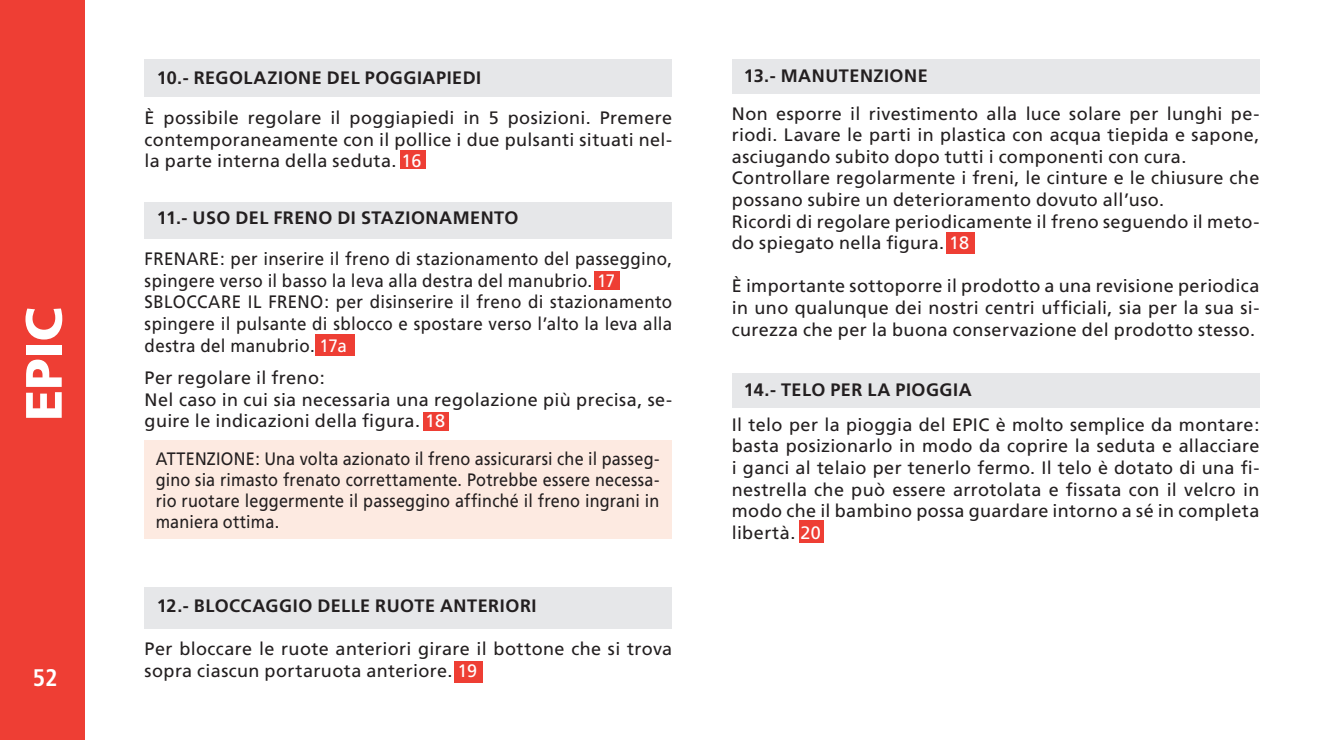
<style>
.page{position:relative;width:1319px;height:740px;background:#fff}
.page>*{position:absolute;margin:0;border:0;box-sizing:border-box;transform-origin:0 0}
.t1{font:900 51px "Frutiger LT";color:#fff}
.t2{font:700 condensed 24px "Frutiger LT";color:#fff}
.t3{font:18px/21.6px "Frutiger CE";letter-spacing:.02em;color:#231f20}
.t4{font:18px/21.6px "Frutiger CE";letter-spacing:.02em;color:#231f20;scale:.94 1}
.t5{font:18px/21px "Frutiger CE";letter-spacing:.02em;color:#231f20;text-align:justify;scale:.9 1}
.t6{font:700 18px "Frutiger LT";letter-spacing:.03em;color:#231f20}
.s1{color:#fff}
</style>
<div class="page">
<div style="left:0;top:0;width:85px;height:740px;background:#ee3e34"></div>
<div style="left:946px;top:232px;width:29px;height:21px;background:#ee3e34"></div>
<div style="left:315px;top:334px;width:40px;height:22px;background:#ee3e34"></div>
<div style="left:594px;top:271px;width:25px;height:18px;background:#ee3e34"></div>
<div style="left:423px;top:412px;width:26px;height:18px;background:#ee3e34"></div>
<div style="left:145px;top:202px;width:527px;height:36px;background:#e6e7e9"></div>
<div style="left:453px;top:661px;width:29px;height:21px;background:#ee3e34"></div>
<div style="left:145px;top:587px;width:527px;height:41px;background:#e6e7e9"></div>
<div style="left:731px;top:60px;width:528px;height:34px;background:#e6e7e9"></div>
<div style="left:798px;top:520px;width:25px;height:23px;background:#ee3e34"></div>
<div style="left:731px;top:374px;width:528px;height:34px;background:#e6e7e9"></div>
<div style="left:145px;top:440px;width:527px;height:98px;background:#fdeae1"></div>
<div style="left:400px;top:151px;width:26px;height:18px;background:#ee3e34"></div>
<div style="left:145px;top:60px;width:527px;height:37px;background:#e6e7e9"></div>
<h1 class="t1" style="left:13px;top:421px;width:115px;rotate:-90deg">EPIC</h1>
<h2 class="t2" style="left:33px;top:663px;width:26px">52</h2>
<p class="t6" style="left:157px;top:67px;width:326px">10.- REGOLAZIONE DEL POGGIAPIEDI</p>
<p class="t3" style="left:145px;top:107px;width:529px;text-align:justify">È possibile regolare il poggiapiedi in 5 posizioni. Premere contemporaneamente con il pollice i due pulsanti situati nel&shy;la parte interna della seduta. <span class="s1">16</span></p>
<p class="t6" style="left:157px;top:207px;width:363px">11.- USO DEL FRENO DI STAZIONAMENTO</p>
<p class="t4" style="left:145px;top:248px;width:562px">FRENARE: per inserire il freno di stazionamento del passeggino, spingere verso il basso la leva alla destra del manubrio. <span class="s1">17</span></p>
<p class="t4" style="left:145px;top:291px;width:562px;text-align:justify">SBLOCCARE IL FRENO: per disinserire il freno di stazionamento spingere il pulsante di sblocco e spostare verso l’alto la leva alla destra del manubrio. <span class="s1">17a</span></p>
<p class="t3" style="left:145px;top:367px;width:182px">Per regolare il freno:</p>
<p class="t3" style="left:145px;top:388px;width:529px">Nel caso in cui sia necessaria una regolazione più precisa, se&shy;guire le indicazioni della figura. <span class="s1">18</span></p>
<p class="t5" style="left:156px;top:448px;width:561px">ATTENZIONE: Una volta azionato il freno assicurarsi che il passeg&shy;gino sia rimasto frenato correttamente. Potrebbe essere necessa&shy;rio ruotare leggermente il passeggino affinché il freno ingrani in maniera ottima.</p>
<p class="t6" style="left:157px;top:595px;width:381px">12.- BLOCCAGGIO DELLE RUOTE ANTERIORI</p>
<p class="t3" style="left:145px;top:638px;width:529px">Per bloccare le ruote anteriori girare il bottone che si trova sopra ciascun portaruota anteriore. <span class="s1">19</span></p>
<p class="t6" style="left:743px;top:65px;width:185px">13.- MANUTENZIONE</p>
<p class="t3" style="left:731px;top:102px;width:529px;text-align:justify">Non esporre il rivestimento alla luce solare per lunghi pe&shy;riodi. Lavare le parti in plastica con acqua tiepida e sapone, asciugando subito dopo tutti i componenti con cura.</p>
<p class="t3" style="left:731px;top:167px;width:529px">Controllare regolarmente i freni, le cinture e le chiusure che possano subire un deterioramento dovuto all’uso.</p>
<p class="t3" style="left:731px;top:210px;width:529px">Ricordi di regolare periodicamente il freno seguendo il meto&shy;do spiegato nella figura. <span class="s1">18</span></p>
<p class="t3" style="left:731px;top:275px;width:529px;text-align:justify">È importante sottoporre il prodotto a una revisione periodica in uno qualunque dei nostri centri ufficiali, sia per la sua si&shy;curezza che per la buona conservazione del prodotto stesso.</p>
<p class="t6" style="left:743px;top:379px;width:229px">14.- TELO PER LA PIOGGIA</p>
<p class="t3" style="left:731px;top:414px;width:529px;text-align:justify">Il telo per la pioggia del EPIC è molto semplice da montare: basta posizionarlo in modo da coprire la seduta e allacciare i ganci al telaio per tenerlo fermo. Il telo è dotato di una fi&shy;nestrella che può essere arrotolata e fissata con il velcro in modo che il bambino possa guardare intorno a sé in completa libertà. <span class="s1">20</span></p>
</div>
